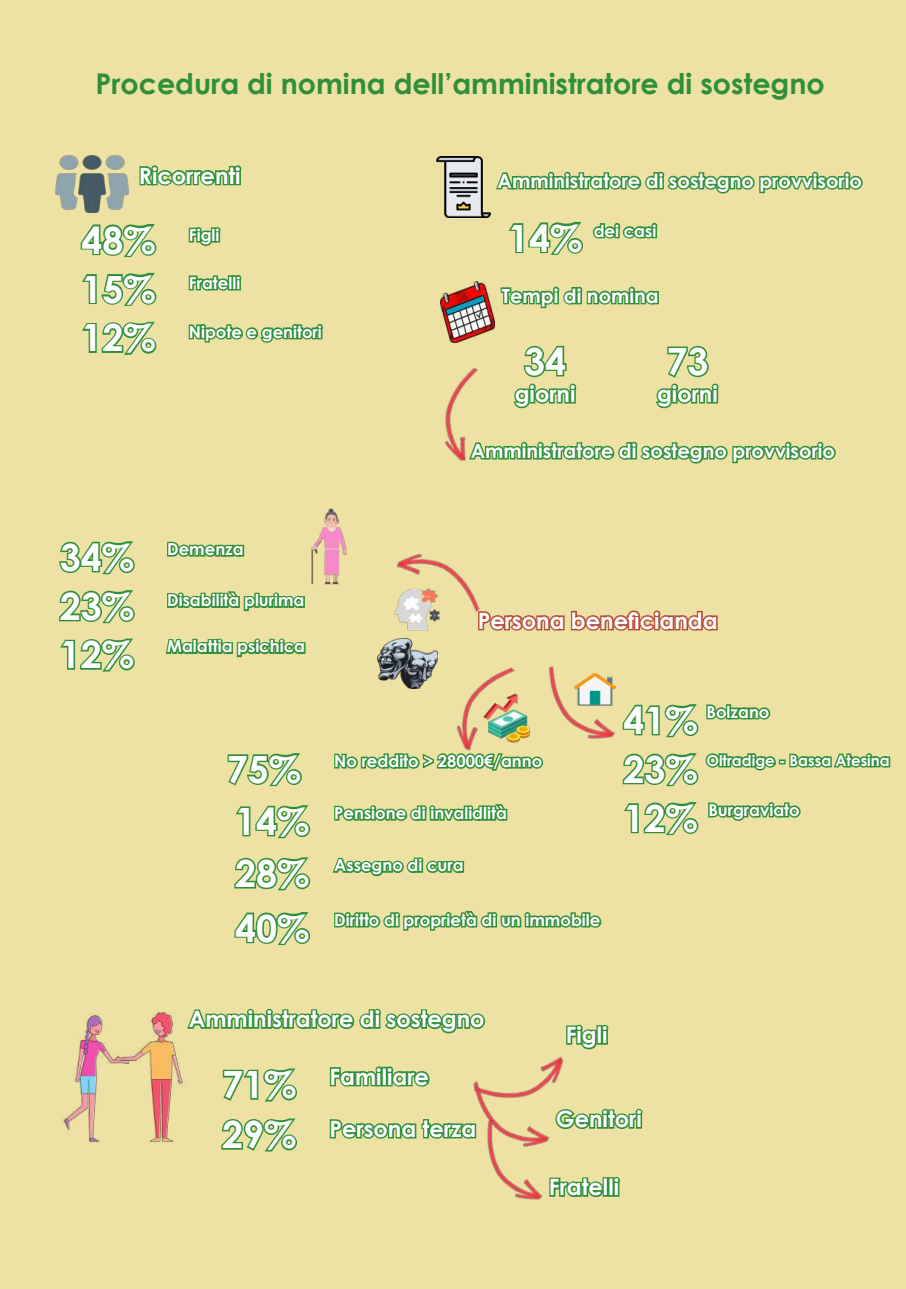
<style>
.page{position:relative;width:906px;height:1289px;background:#fff}
.page>*{position:absolute;margin:0;border:0;box-sizing:border-box;transform-origin:0 0}
.t1{font:700 37.5px/48.9px "Century Gothic";color:#fff;text-align:justify}
.t2{font:700 28.5px "Century Gothic";color:#2f8f3a}
.t3{font:700 22.5px "Century Gothic";color:#fff}
.t4{font:700 19.5px "Century Gothic";color:#fff}
.t5{font:700 16.5px "Century Gothic";color:#fff}
.t6{font:700 15px "Century Gothic";color:#fff}
</style>
<div class="page">
<div style="left:0;top:0;width:906px;height:1288px;background:#ede2a3"></div>
<img style="left:55px;top:155px;width:74px;height:58px">
<svg style="left:139px;top:165px;width:103px;height:21px"></svg>
<svg style="left:80px;top:224px;width:77px;height:33px"></svg>
<svg style="left:82px;top:272px;width:75px;height:34px"></svg>
<svg style="left:82px;top:321px;width:75px;height:34px"></svg>
<svg style="left:188px;top:227px;width:33px;height:19px"></svg>
<svg style="left:188px;top:275px;width:54px;height:16px"></svg>
<svg style="left:188px;top:324px;width:135px;height:19px"></svg>
<img style="left:436px;top:157px;width:55px;height:60px">
<svg style="left:496px;top:171px;width:367px;height:23px"></svg>
<svg style="left:508px;top:221px;width:150px;height:34px"></svg>
<img style="left:441px;top:281px;width:53px;height:61px">
<svg style="left:500px;top:286px;width:159px;height:23px"></svg>
<svg style="left:656px;top:345px;width:63px;height:64px"></svg>
<svg style="left:525px;top:345px;width:52px;height:59px"></svg>
<img style="left:445px;top:352px;width:91px;height:109px">
<svg style="left:467px;top:439px;width:369px;height:25px"></svg>
<img style="left:63px;top:1012px;width:123px;height:131px">
<svg style="left:185px;top:1008px;width:252px;height:27px"></svg>
<svg style="left:222px;top:1068px;width:75px;height:34px"></svg>
<svg style="left:221px;top:1118px;width:76px;height:34px"></svg>
<svg style="left:329px;top:1066px;width:101px;height:21px"></svg>
<svg style="left:329px;top:1119px;width:124px;height:20px"></svg>
<img style="left:437px;top:1013px;width:49px;height:121px">
<svg style="left:566px;top:1024px;width:43px;height:26px"></svg>
<img style="left:453px;top:1030px;width:123px;height:44px">
<svg style="left:590px;top:1108px;width:53px;height:21px"></svg>
<img style="left:453px;top:1074px;width:137px;height:126px">
<svg style="left:548px;top:1174px;width:72px;height:25px"></svg>
<svg style="left:491px;top:610px;width:227px;height:21px"></svg>
<img style="left:396px;top:553px;width:95px;height:78px">
<svg style="left:59px;top:541px;width:76px;height:34px"></svg>
<svg style="left:59px;top:590px;width:76px;height:34px"></svg>
<svg style="left:60px;top:638px;width:75px;height:34px"></svg>
<svg style="left:167px;top:541px;width:78px;height:16px"></svg>
<svg style="left:167px;top:591px;width:138px;height:21px"></svg>
<svg style="left:166px;top:638px;width:140px;height:20px"></svg>
<img style="left:521px;top:617px;width:132px;height:122px">
<img style="left:574px;top:673px;width:43px;height:32px">
<img style="left:311px;top:508px;width:36px;height:77px">
<img style="left:394px;top:587px;width:49px;height:44px">
<img style="left:378px;top:638px;width:60px;height:50px">
<svg style="left:620px;top:702px;width:151px;height:37px"></svg>
<svg style="left:624px;top:802px;width:75px;height:33px"></svg>
<svg style="left:622px;top:753px;width:269px;height:34px"></svg>
<svg style="left:708px;top:802px;width:93px;height:19px"></svg>
<img style="left:456px;top:655px;width:109px;height:94px">
<svg style="left:227px;top:753px;width:75px;height:34px"></svg>
<svg style="left:334px;top:749px;width:210px;height:22px"></svg>
<svg style="left:235px;top:805px;width:76px;height:34px"></svg>
<svg style="left:334px;top:804px;width:174px;height:17px"></svg>
<svg style="left:234px;top:857px;width:77px;height:34px"></svg>
<svg style="left:332px;top:857px;width:133px;height:20px"></svg>
<img style="left:478px;top:693px;width:57px;height:49px">
<svg style="left:234px;top:912px;width:77px;height:33px"></svg>
<svg style="left:334px;top:910px;width:268px;height:21px"></svg>
<h2 class="t2" style="left:95px;top:62px;width:731px">Procedura di nomina dell’amministratore di sostegno</h2>
<h3 class="t3" style="left:139px;top:158px;width:103px">Ricorrenti</h3>
<h1 class="t1" style="left:81px;top:214px;width:76px">48% 15% 12%</h1>
<p class="t5" style="left:189px;top:222px;width:32px">Figli</p>
<p class="t5" style="left:189px;top:270px;width:53px">Fratelli</p>
<p class="t5" style="left:189px;top:319px;width:134px">Nipote e genitori</p>
<h1 class="t1" style="left:60px;top:531px;width:76px">34% 23% 12%</h1>
<p class="t5" style="left:167px;top:536px;width:78px">Demenza</p>
<p class="t5" style="left:167px;top:588px;width:139px">Disabilità plurima</p>
<p class="t5" style="left:167px;top:634px;width:139px">Malattia psichica</p>
<p class="t4" style="left:497px;top:166px;width:366px">Amministratore di sostegno provvisorio</p>
<h1 class="t1" style="left:508px;top:212px;width:76px">14%</h1>
<p class="t5" style="left:594px;top:218px;width:64px">dei casi</p>
<p class="t4" style="left:502px;top:281px;width:158px">Tempi di nomina</p>
<h1 class="t1" style="left:524px;top:335px;width:43px">34</h1>
<h3 class="t3" style="left:515px;top:377px;width:62px">giorni</h3>
<p class="t4" style="left:471px;top:436px;width:366px">Amministratore di sostegno provvisorio</p>
<h1 class="t1" style="left:666px;top:335px;width:43px">73</h1>
<h3 class="t3" style="left:657px;top:377px;width:62px">giorni</h3>
<h3 class="t3" style="left:478px;top:603px;width:241px">Persona beneficianda</h3>
<h1 class="t1" style="left:227px;top:743px;width:76px">75%</h1>
<p class="t5" style="left:334px;top:748px;width:209px">No reddito &gt; 28000€/anno</p>
<h1 class="t1" style="left:235px;top:795px;width:76px">14%</h1>
<p class="t5" style="left:334px;top:800px;width:174px">Pensione di invalidlità</p>
<h1 class="t1" style="left:235px;top:847px;width:76px">28%</h1>
<p class="t5" style="left:334px;top:852px;width:131px">Assegno di cura</p>
<h1 class="t1" style="left:235px;top:902px;width:76px">40%</h1>
<p class="t5" style="left:334px;top:907px;width:267px">Diritto di proprietà di un immobile</p>
<h1 class="t1" style="left:623px;top:694px;width:76px">41%</h1>
<p class="t5" style="left:706px;top:699px;width:65px">Bolzano</p>
<h1 class="t1" style="left:623px;top:743px;width:76px">23%<br>12%</h1>
<p class="t6" style="left:706px;top:749px;width:185px">Oltradige - Bassa Atesina</p>
<p class="t5" style="left:708px;top:797px;width:93px">Burgraviato</p>
<h3 class="t3" style="left:189px;top:1001px;width:297px">Amministratore di sostegno</h3>
<h1 class="t1" style="left:222px;top:1057px;width:76px;line-height:49.9px">71%<br>29%</h1>
<h3 class="t3" style="left:329px;top:1059px;width:101px">Familiare</h3>
<h3 class="t3" style="left:329px;top:1111px;width:148px">Persona terza</h3>
<h3 class="t3" style="left:566px;top:1017px;width:43px">Figli</h3>
<h3 class="t3" style="left:556px;top:1101px;width:87px">Genitori</h3>
<h3 class="t3" style="left:549px;top:1169px;width:72px">Fratelli</h3>
</div>
